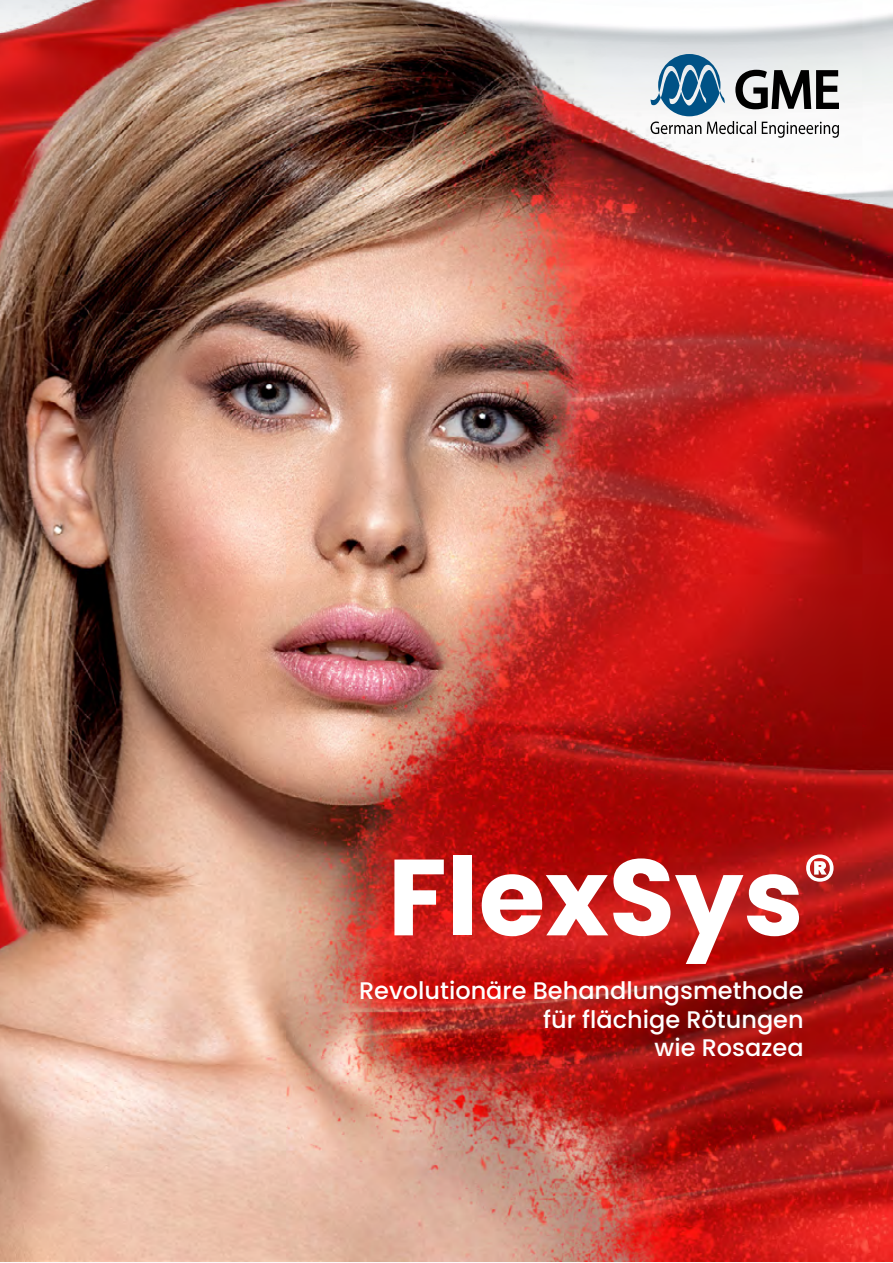
<style>
.page{position:relative;width:893px;height:1263px;background:#fff}
.page>*{position:absolute;margin:0;border:0;box-sizing:border-box;transform-origin:0 0}
.t1{font:700 108px "Poppins";color:#fff}
.t2{font:700 63px "Poppins";color:#fff}
.t3{font:500 24px/28.8px "Poppins";color:#fff;text-align:right}
</style>
<div class="page">
<img style="left:0;top:0;width:893px;height:1261px">
<svg style="left:650px;top:54px;width:189px;height:84px"></svg>
<h2 class="t2" style="left:804px;top:841px;width:34px">®</h2>
<h1 class="t1" style="left:388px;top:835px;width:417px">FlexSys</h1>
<p class="t3" style="left:359px;top:976px;width:446px">Revolutionäre Behandlungsmethode für flächige Rötungen<br>wie Rosazea</p>
</div>
